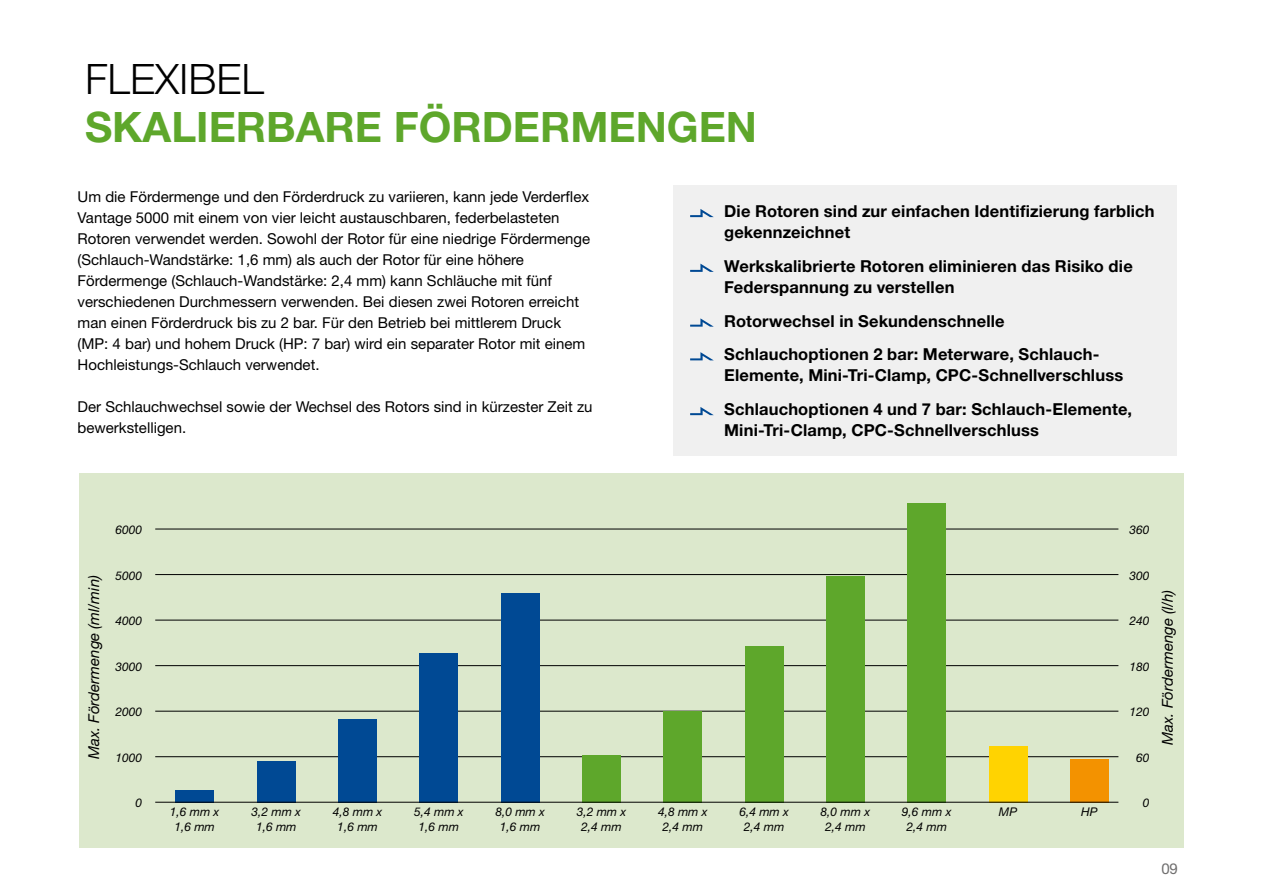
<style>
.page{position:relative;width:1263px;height:893px;background:#fff}
.page>*{position:absolute;margin:0;border:0;box-sizing:border-box;transform-origin:0 0}
.t1{font:700 42px "Helvetica Neue LT Std";color:#5ea72b}
.t2{font:300 42px "Helvetica Neue LT Std";color:#000}
.t3{font:700 16.5px/21px "Helvetica Neue LT Std";letter-spacing:.01em;color:#000}
.t4{font:15px/21px "Helvetica Neue LT Std";color:#000}
.t5{font:italic 15px "Helvetica Neue LT Std";color:#000}
.t6{font:15px "Helvetica Neue LT Std";color:#706f6f}
.t7{font:italic 12px/14.4px "Helvetica Neue LT Std";color:#000;text-align:center}
</style>
<div class="page">
<div style="left:79px;top:473px;width:1105px;height:375px;background:#dce8cc"></div>
<hr style="left:155px;top:529px;width:963px;height:1px;background:#000">
<hr style="left:155px;top:574px;width:963px;height:1px;background:#000">
<hr style="left:155px;top:620px;width:963px;height:1px;background:#000">
<hr style="left:155px;top:665px;width:963px;height:1px;background:#000">
<hr style="left:155px;top:711px;width:963px;height:1px;background:#000">
<hr style="left:155px;top:756px;width:963px;height:1px;background:#000">
<div style="left:175px;top:790px;width:39px;height:13px;background:#004994"></div>
<div style="left:257px;top:761px;width:39px;height:42px;background:#004994"></div>
<div style="left:338px;top:720px;width:39px;height:83px;background:#004994"></div>
<div style="left:419px;top:653px;width:39px;height:150px;background:#004994"></div>
<div style="left:501px;top:593px;width:39px;height:210px;background:#004994"></div>
<div style="left:582px;top:755px;width:39px;height:48px;background:#5ea72b"></div>
<div style="left:663px;top:711px;width:39px;height:92px;background:#5ea72b"></div>
<div style="left:745px;top:646px;width:38px;height:157px;background:#5ea72b"></div>
<div style="left:826px;top:576px;width:39px;height:227px;background:#5ea72b"></div>
<div style="left:907px;top:503px;width:39px;height:300px;background:#5ea72b"></div>
<div style="left:989px;top:746px;width:38px;height:57px;background:#ffd301"></div>
<div style="left:1070px;top:759px;width:39px;height:44px;background:#f39200"></div>
<hr style="left:155px;top:802px;width:963px;height:1px;background:#000">
<div style="left:673px;top:186px;width:504px;height:270px;background:#f0f0f0"></div>
<svg style="left:690px;top:209px;width:24px;height:8px"></svg>
<svg style="left:690px;top:264px;width:24px;height:8px"></svg>
<svg style="left:690px;top:318px;width:24px;height:9px"></svg>
<svg style="left:690px;top:352px;width:23px;height:8px"></svg>
<svg style="left:690px;top:407px;width:24px;height:8px"></svg>
<h1 class="t2" style="left:85px;top:54px;width:180px">FLEXIBEL</h1>
<h1 class="t1" style="left:85px;top:101px;width:673px">SKALIERBARE FÖRDERMENGEN</h1>
<p class="t4" style="left:78px;top:186px;width:514px">Um die Fördermenge und den Förderdruck zu variieren, kann jede Verderflex Vantage 5000 mit einem von vier leicht austauschbaren, federbelasteten Rotoren verwendet werden. Sowohl der Rotor für eine niedrige Fördermenge (Schlauch-Wandstärke: 1,6 mm) als auch der Rotor für eine höhere Fördermenge (Schlauch-Wandstärke: 2,4 mm) kann Schläuche mit fünf verschiedenen Durchmessern verwenden. Bei diesen zwei Rotoren erreicht man einen Förderdruck bis zu 2 bar. Für den Betrieb bei mittlerem Druck (MP: 4 bar) und hohem Druck (HP: 7 bar) wird ein separater Rotor mit einem Hochleistungs-Schlauch verwendet.</p>
<p class="t4" style="left:78px;top:396px;width:516px">Der Schlauchwechsel sowie der Wechsel des Rotors sind in kürzester Zeit zu bewerkstelligen.</p>
<p class="t3" style="left:724px;top:200px;width:432px">Die Rotoren sind zur einfachen Identifizierung farblich gekennzeichnet</p>
<p class="t3" style="left:724px;top:255px;width:410px">Werkskalibrierte Rotoren eliminieren das Risiko die<br>Federspannung zu verstellen</p>
<p class="t3" style="left:724px;top:303px;width:377px;line-height:33.8px">Rotorwechsel in Sekundenschnelle<br>Schlauchoptionen 2 bar: Meterware, Schlauch-</p>
<p class="t3" style="left:724px;top:358px;width:409px;line-height:33.8px">Elemente, Mini-Tri-Clamp, CPC-Schnellverschluss<br>Schlauchoptionen 4 und 7 bar: Schlauch-Elemente,</p>
<p class="t3" style="left:724px;top:419px;width:316px">Mini-Tri-Clamp, CPC-Schnellverschluss</p>
<p class="t5" style="left:85px;top:759px;width:187px;rotate:-90deg">Max. Fördermenge (ml/min)</p>
<p class="t7" style="left:115px;top:522px;width:28px">6000</p>
<p class="t7" style="left:115px;top:568px;width:28px">5000</p>
<p class="t7" style="left:115px;top:613px;width:28px">4000</p>
<p class="t7" style="left:115px;top:659px;width:28px">3000</p>
<p class="t7" style="left:115px;top:704px;width:28px">2000</p>
<p class="t7" style="left:115px;top:750px;width:28px">1000</p>
<p class="t7" style="left:135px;top:796px;width:8px">0</p>
<p class="t7" style="left:170px;top:805px;width:51px">1,6 mm x<br>1,6 mm</p>
<p class="t7" style="left:251px;top:805px;width:51px">3,2 mm x<br>1,6 mm</p>
<p class="t7" style="left:333px;top:805px;width:51px">4,8 mm x<br>1,6 mm</p>
<p class="t7" style="left:414px;top:805px;width:51px">5,4 mm x<br>1,6 mm</p>
<p class="t7" style="left:495px;top:805px;width:51px">8,0 mm x<br>1,6 mm</p>
<p class="t7" style="left:577px;top:805px;width:51px">3,2 mm x<br>2,4 mm</p>
<p class="t7" style="left:658px;top:805px;width:51px">4,8 mm x<br>2,4 mm</p>
<p class="t7" style="left:739px;top:805px;width:51px">6,4 mm x<br>2,4 mm</p>
<p class="t7" style="left:821px;top:805px;width:51px">8,0 mm x<br>2,4 mm</p>
<p class="t7" style="left:902px;top:805px;width:51px">9,6 mm x<br>2,4 mm</p>
<p class="t7" style="left:999px;top:805px;width:20px">MP</p>
<p class="t7" style="left:1081px;top:805px;width:18px">HP</p>
<p class="t7" style="left:1129px;top:522px;width:22px">360</p>
<p class="t7" style="left:1129px;top:568px;width:22px">300</p>
<p class="t7" style="left:1129px;top:613px;width:22px">240</p>
<p class="t7" style="left:1129px;top:659px;width:22px">180</p>
<p class="t7" style="left:1129px;top:704px;width:22px">120</p>
<p class="t7" style="left:1136px;top:750px;width:15px">60</p>
<p class="t7" style="left:1143px;top:796px;width:8px">0</p>
<p class="t5" style="left:1158px;top:745px;width:158px;rotate:-90deg">Max. Fördermenge (l/h)</p>
<p class="t6" style="left:1161px;top:860px;width:18px">09</p>
</div>
